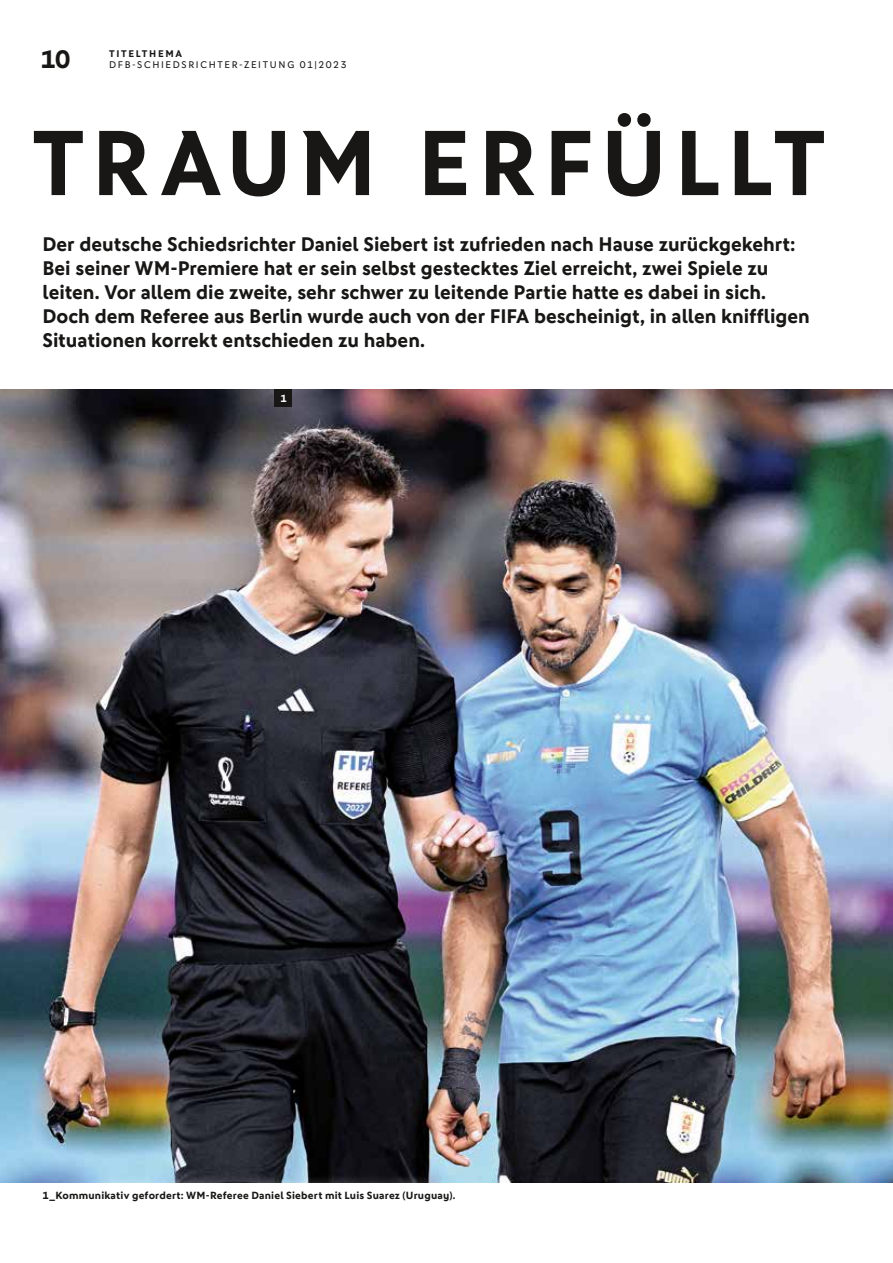
<style>
.page{position:relative;width:893px;height:1263px;background:#fff}
.page>*{position:absolute;margin:0;border:0;box-sizing:border-box;transform-origin:0 0}
.t1{font:700 93px "DFB Sans";letter-spacing:.085em;color:#181716}
.t2{font:700 25.5px "DFB Sans";color:#181716}
.t3{font:700 19.8px/24px "DFB Sans";letter-spacing:-.005em;color:#181716}
.t4{font:700 10.5px "DFB Sans";letter-spacing:.02em;color:#181716}
.t5{font:700 10.5px "DFB Sans";color:#fff}
.t6{font:9.75px "DFB Sans";letter-spacing:.17em;color:#181716}
.t7{font:700 9.75px "DFB Sans";letter-spacing:.17em;color:#181716}
</style>
<div class="page">
<img style="left:0;top:389px;width:893px;height:793px">
<div style="left:24px;top:1172px;width:449px;height:48px;background:#fff;opacity:.75"></div>
<div style="left:275px;top:389px;width:17px;height:17px;background:#181716"></div>
<p class="t2" style="left:40px;top:44px;width:32px">10</p>
<p class="t7" style="left:109px;top:47px;width:74px">TITELTHEMA</p>
<p class="t6" style="left:109px;top:59px;width:239px">DFB-SCHIEDSRICHTER-ZEITUNG 01|2023</p>
<h1 class="t1" style="left:32px;top:107px;width:795px">TRAUM ERFÜLLT</h1>
<p class="t3" style="left:43px;top:232px;width:769px">Der deutsche Schiedsrichter Daniel Siebert ist zufrieden nach Hause zurückgekehrt:<br>Bei seiner WM-Premiere hat er sein selbst gestecktes Ziel erreicht, zwei Spiele zu leiten. Vor allem die zweite, sehr schwer zu leitende Partie hatte es dabei in sich.<br>Doch dem Referee aus Berlin wurde auch von der FIFA bescheinigt, in allen kniffligen Situationen korrekt entschieden zu haben.</p>
<p class="t5" style="left:280px;top:392px;width:8px">1</p>
<p class="t4" style="left:43px;top:1189px;width:414px">1_Kommunikativ gefordert: WM-Referee Daniel Siebert mit Luis Suarez (Uruguay).</p>
</div>
